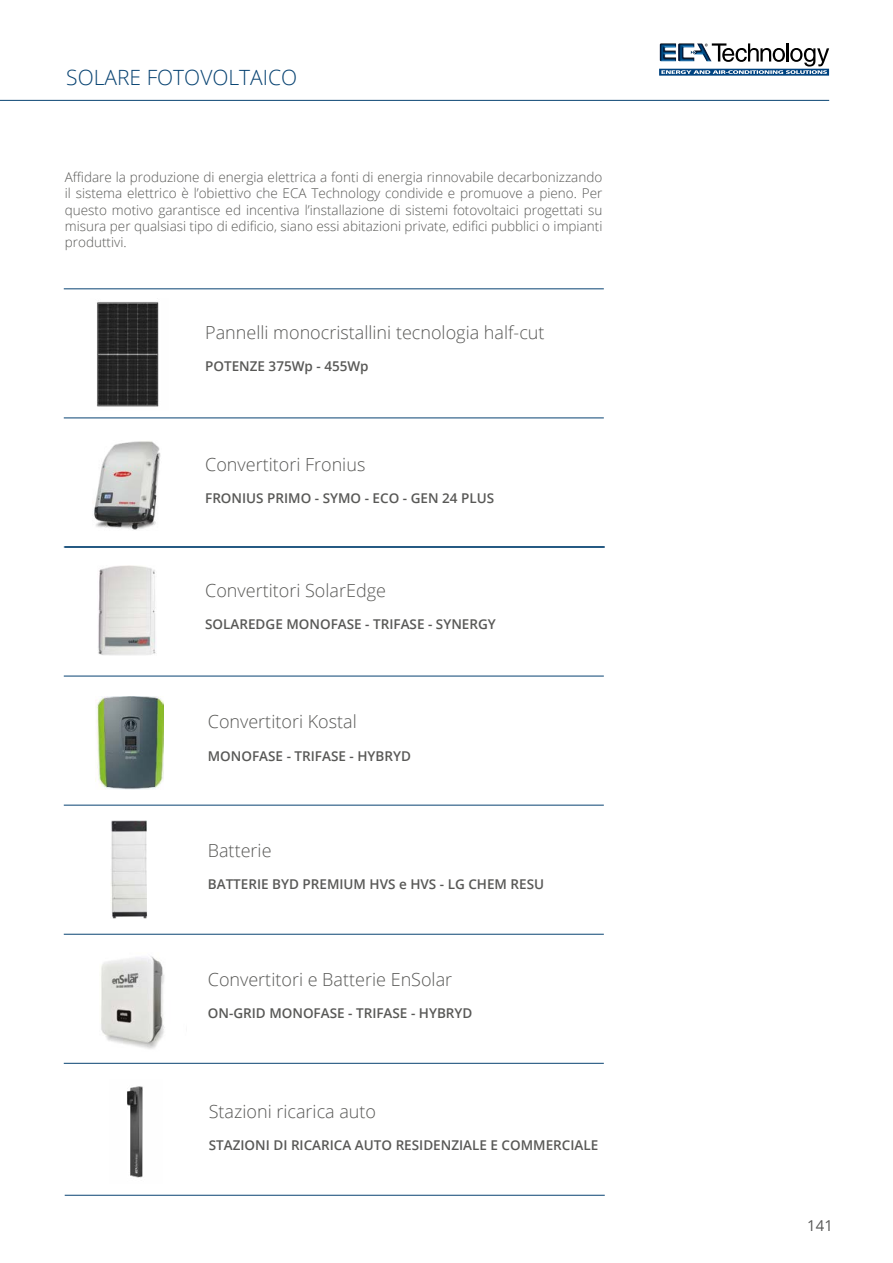
<style>
.page{position:relative;width:893px;height:1263px;background:#fff}
.page>*{position:absolute;margin:0;border:0;box-sizing:border-box;transform-origin:0 0}
.t1{font:300 21px "Open Sans";color:#084372}
.t2{font:300 18px "Open Sans";color:#585856}
.t3{font:15px "Open Sans";color:#575756}
.t4{font:300 13.5px/16.2px "Open Sans";color:#585856;text-align:justify}
.t5{font:600 13.5px "Open Sans";color:#585856}
</style>
<div class="page">
<hr style="left:64px;top:676px;width:540px;height:1px;background:#084372">
<hr style="left:64px;top:805px;width:540px;height:1px;background:#084372">
<hr style="left:64px;top:934px;width:540px;height:1px;background:#084372">
<hr style="left:64px;top:1063px;width:540px;height:1px;background:#084372">
<hr style="left:64px;top:547px;width:540px;height:1px;background:#084372">
<img style="left:95px;top:696px;width:69px;height:93px">
<img style="left:98px;top:566px;width:58px;height:89px">
<hr style="left:65px;top:547px;width:540px;height:1px;background:#084372">
<hr style="left:64px;top:417px;width:540px;height:1px;background:#084372">
<hr style="left:64px;top:288px;width:540px;height:1px;background:#084372">
<img style="left:97px;top:302px;width:62px;height:105px">
<img style="left:94px;top:441px;width:67px;height:89px">
<img style="left:111px;top:821px;width:36px;height:98px">
<img style="left:101px;top:956px;width:64px;height:93px">
<hr style="left:65px;top:1195px;width:540px;height:1px;background:#084372">
<img style="left:127px;top:1086px;width:16px;height:92px">
<hr style="left:0;top:100px;width:829px;height:1px;background:#084372">
<svg style="left:659px;top:43px;width:170px;height:33px"></svg>
<h1 class="t1" style="left:66px;top:63px;width:232px">SOLARE FOTOVOLTAICO</h1>
<p class="t4" style="left:65px;top:169px;width:539px">Affidare la produzione di energia elettrica a fonti di energia rinnovabile decarbonizzando il sistema elettrico è l’obiettivo che ECA Technology condivide e promuove a pieno. Per questo motivo garantisce ed incentiva l’installazione di sistemi fotovoltaici progettati su misura per qualsiasi tipo di edificio, siano essi abitazioni private, edifici pubblici o impianti produttivi.</p>
<h2 class="t2" style="left:205px;top:320px;width:341px">Pannelli monocristallini tecnologia half-cut</h2>
<p class="t5" style="left:205px;top:357px;width:165px">POTENZE 375Wp - 455Wp</p>
<h2 class="t2" style="left:205px;top:452px;width:162px">Convertitori Fronius</h2>
<p class="t5" style="left:205px;top:489px;width:290px">FRONIUS PRIMO - SYMO - ECO - GEN 24 PLUS</p>
<h2 class="t2" style="left:205px;top:578px;width:182px">Convertitori SolarEdge</h2>
<p class="t5" style="left:205px;top:615px;width:292px">SOLAREDGE MONOFASE - TRIFASE - SYNERGY</p>
<h2 class="t2" style="left:208px;top:709px;width:150px">Convertitori Kostal</h2>
<p class="t5" style="left:208px;top:747px;width:205px">MONOFASE - TRIFASE - HYBRYD</p>
<h2 class="t2" style="left:208px;top:838px;width:65px">Batterie</h2>
<p class="t5" style="left:208px;top:875px;width:338px">BATTERIE BYD PREMIUM HVS e HVS - LG CHEM RESU</p>
<h2 class="t2" style="left:208px;top:967px;width:246px">Convertitori e Batterie EnSolar</h2>
<p class="t5" style="left:208px;top:1004px;width:266px">ON-GRID MONOFASE - TRIFASE - HYBRYD</p>
<h2 class="t2" style="left:209px;top:1099px;width:169px">Stazioni ricarica auto</h2>
<p class="t5" style="left:209px;top:1136px;width:391px">STAZIONI DI RICARICA AUTO RESIDENZIALE E COMMERCIALE</p>
<p class="t3" style="left:807px;top:1215px;width:27px">141</p>
</div>
